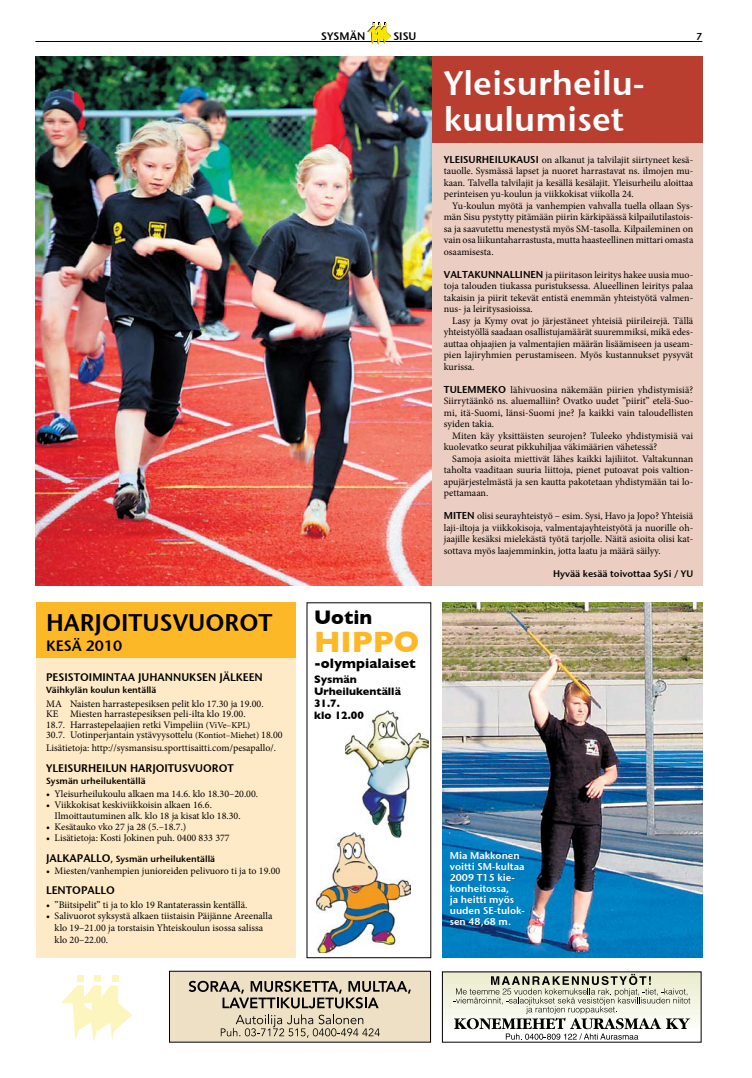
<style>
.page{position:relative;width:752px;height:1078px;background:#fff}
.page>*{position:absolute;margin:0;border:0;box-sizing:border-box;transform-origin:0 0}
.t1{font:34px/36px "Stone Sans Sem ITCTT Semi";color:#fff}
.t2{font:700 30px "Gill Sans";color:#fdb827}
.t3{font:24px "Stone Sans Sem ITCTT Semi";color:#000}
.t4{font:700 20px "Gill Sans";color:#000}
.t5{font:15px "Stone Sans Sem ITCTT Semi";color:#000}
.t6{font:700 14px "Gill Sans";color:#000}
.t7{font:11px "Stone Sans Sem ITCTT Semi";color:#000}
.t8{font:700 11px/12px "Gill Sans";color:#000}
.t9{font:10px/11.5px "Minion Pro";color:#000;text-align:justify}
.t10{font:10px/11px "Stone Sans Sem ITCTT Semi";color:#fff}
.t11{font:10px "Stone Sans Sem ITCTT Semi";letter-spacing:.005em;color:#000}
.t12{font:9.5px "Stone Sans Sem ITCTT Semi";color:#000}
.t13{font:9px "Stone Sans Sem ITCTT Semi";color:#000}
.s1{font-size:9px}
.s2{font-family:"Stone Sans Sem ITCTT Semi"}
</style>
<div class="page">
<hr style="left:35px;top:41px;width:667px;height:1px;background:#000">
<svg style="left:367px;top:22px;width:24px;height:23px"></svg>
<div style="left:431px;top:57px;width:270px;height:528px;background:#b93e30"></div>
<div style="left:431px;top:143px;width:270px;height:442px;background:#ebcec1"></div>
<div style="left:36px;top:602px;width:259px;height:355px;background:#ffeac7"></div>
<img style="left:35px;top:57px;width:396px;height:528px">
<div style="left:36px;top:602px;width:259px;height:55px;background:#fdb827"></div>
<hr style="left:442px;top:973px;width:258px;height:1px;background:#ecedce">
<hr style="left:442px;top:974px;width:258px;height:2px;background:#ecedcf">
<hr style="left:442px;top:976px;width:258px;height:1px;background:#ebedd0">
<hr style="left:442px;top:977px;width:258px;height:1px;background:#edefd1">
<hr style="left:442px;top:978px;width:258px;height:1px;background:#edefd2">
<hr style="left:442px;top:979px;width:258px;height:1px;background:#edefd3">
<hr style="left:442px;top:980px;width:258px;height:2px;background:#edefd3">
<hr style="left:442px;top:982px;width:258px;height:1px;background:#edefd4">
<hr style="left:442px;top:983px;width:258px;height:1px;background:#edefd5">
<hr style="left:442px;top:984px;width:258px;height:1px;background:#eff0d6">
<hr style="left:442px;top:985px;width:258px;height:1px;background:#eff0d7">
<hr style="left:442px;top:986px;width:258px;height:2px;background:#eff0d8">
<hr style="left:442px;top:988px;width:258px;height:1px;background:#eff0d8">
<hr style="left:442px;top:989px;width:258px;height:1px;background:#eff0d9">
<hr style="left:442px;top:990px;width:258px;height:1px;background:#f1f2db">
<hr style="left:442px;top:991px;width:258px;height:1px;background:#f1f2db">
<hr style="left:442px;top:992px;width:258px;height:2px;background:#f0f2dc">
<hr style="left:442px;top:994px;width:258px;height:1px;background:#f0f2dd">
<hr style="left:442px;top:995px;width:258px;height:1px;background:#f0f2de">
<hr style="left:442px;top:996px;width:258px;height:1px;background:#f2f3df">
<hr style="left:442px;top:997px;width:258px;height:1px;background:#f2f4e0">
<hr style="left:442px;top:998px;width:258px;height:1px;background:#f2f4e1">
<hr style="left:442px;top:999px;width:258px;height:2px;background:#f2f4e1">
<hr style="left:442px;top:1001px;width:258px;height:1px;background:#f2f4e2">
<hr style="left:442px;top:1002px;width:258px;height:1px;background:#f2f4e4">
<hr style="left:442px;top:1003px;width:258px;height:1px;background:#f4f5e5">
<hr style="left:442px;top:1004px;width:258px;height:1px;background:#f4f5e6">
<hr style="left:442px;top:1005px;width:258px;height:2px;background:#f4f5e7">
<hr style="left:442px;top:1007px;width:258px;height:1px;background:#f4f6e8">
<hr style="left:442px;top:1008px;width:258px;height:1px;background:#f4f6e8">
<hr style="left:442px;top:1009px;width:258px;height:1px;background:#f7f7ea">
<hr style="left:442px;top:1010px;width:258px;height:1px;background:#f7f7eb">
<hr style="left:442px;top:1011px;width:258px;height:2px;background:#f6f7ec">
<hr style="left:442px;top:1013px;width:258px;height:1px;background:#f6f7ec">
<hr style="left:442px;top:1014px;width:258px;height:1px;background:#f6f7ed">
<hr style="left:442px;top:1015px;width:258px;height:1px;background:#f9f9ef">
<hr style="left:442px;top:1016px;width:258px;height:1px;background:#f9f9f0">
<hr style="left:442px;top:1017px;width:258px;height:2px;background:#f9faf1">
<hr style="left:442px;top:1019px;width:258px;height:1px;background:#f9faf1">
<hr style="left:442px;top:1020px;width:258px;height:1px;background:#f9faf2">
<hr style="left:442px;top:1021px;width:258px;height:1px;background:#f9faf3">
<hr style="left:442px;top:1022px;width:258px;height:1px;background:#fcfcf5">
<hr style="left:442px;top:1023px;width:258px;height:2px;background:#fcfcf6">
<hr style="left:442px;top:1025px;width:258px;height:1px;background:#fcfcf7">
<hr style="left:442px;top:1026px;width:258px;height:1px;background:#fcfcf8">
<hr style="left:442px;top:1027px;width:258px;height:1px;background:#fcfcf9">
<svg style="left:505px;top:1039px;width:134px;height:1px"></svg>
<svg style="left:453px;top:973px;width:236px;height:66px"></svg>
<div style="left:169px;top:971px;width:261px;height:70px;background:#ede0c5"></div>
<div style="left:169px;top:970px;width:261px;height:72px;border:1px solid #000"></div>
<svg style="left:189px;top:980px;width:221px;height:28px"></svg>
<svg style="left:221px;top:1014px;width:158px;height:23px"></svg>
<svg style="left:61px;top:975px;width:71px;height:66px"></svg>
<img style="left:316px;top:836px;width:94px;height:116px">
<img style="left:345px;top:710px;width:83px;height:127px">
<img style="left:442px;top:602px;width:260px;height:355px">
<h3 class="t3" style="left:46px;top:602px;width:16px">harjoitusvuorot</h3>
<h3 class="t5" style="left:46px;top:632px;width:78px">KESÄ 2010</h3>
<p class="t7" style="left:46px;top:668px;width:13px">Pesis</p>
<p class="t7" style="left:74px;top:668px;width:188px">TOIM INTAA JUHANN UKSEN JÄLKEEN</p>
<p class="t13" style="left:46px;top:682px;width:112px">Väihkylän koulun kentällä</p>
<p class="t9" style="left:46px;top:698px;width:238px;line-height:10.5px;text-align:left">MA Naisten harrastepesiksen pelit klo 17.30 ja 19.00.<br>KE Miesten harrastepesiksen peli-ilta klo 19.00.<br>18.7. Harrastepelaajien retki Vimpeliin <span class="s1">(ViVe–KPL)<br></span>30.7. Uotinperjantain ystävyysottelu <span class="s1">(Kontiot–Miehet)</span> 18.00</p>
<p class="t9" style="left:46px;top:742px;width:231px">Lisätietoja: http://sysmansisu.sporttisaitti.com/pesapallo/.</p>
<p class="t7" style="left:46px;top:758px;width:14px">Yleisurheilu</p>
<p class="t7" style="left:119px;top:758px;width:20px">n harjoitusvuorot</p>
<p class="t13" style="left:46px;top:772px;width:101px">Sysmän urheilukentällä</p>
<p class="t9" style="left:46px;top:788px;width:213px">• Yleisurheilukoulu alkaen ma 14.6. klo 18.30–20.00.</p>
<p class="t9" style="left:55px;top:799px;width:187px;line-height:11px;text-indent:-8px">• Viikkokisat keskiviikkoisin alkaen 16.6.<br>Ilmoittautuminen alk. klo 18 ja kisat klo 18.30.</p>
<p class="t9" style="left:46px;top:821px;width:142px">• Kesätauko vko 27 ja 28 (5.–18.7.)</p>
<p class="t9" style="left:46px;top:832px;width:185px">• Lisätietoja: Kosti Jokinen puh. 0400 833 377</p>
<p class="t7" style="left:46px;top:848px;width:12px">Jalkapallo</p>
<p class="t13" style="left:110px;top:850px;width:106px">, Sysmän urheilukentällä</p>
<p class="t9" style="left:46px;top:865px;width:236px">• Miesten/vanhempien junioreiden pelivuoro ti ja to 19.00</p>
<p class="t7" style="left:46px;top:881px;width:28px">Lentopallo</p>
<p class="t9" style="left:46px;top:899px;width:203px">• ”Biitsipelit” ti ja to klo 19 Rantaterassin kentällä.</p>
<p class="t9" style="left:55px;top:909px;width:219px;line-height:12px;text-align:left;text-indent:-8px">• Salivuorot syksystä alkaen tiistaisin Päijänne Areenalla klo 19–21.00 ja torstaisin Yhteiskoulun isossa salissa klo 20–22.00.</p>
<p class="t7" style="left:321px;top:27px;width:56px">Sys män sisu</p>
<p class="t11" style="left:696px;top:28px;width:8px">7</p>
<h1 class="t1" style="left:443px;top:63px;width:202px">Yleisurheilu&shy;kuulumiset</h1>
<h3 class="t4" style="left:314px;top:605px;width:60px">Uotin</h3>
<h2 class="t2" style="left:314px;top:624px;width:107px">HIPPO</h2>
<h3 class="t6" style="left:314px;top:655px;width:103px">-olympialaiset</h3>
<p class="t8" style="left:314px;top:673px;width:88px">Sysmän<br>Urheilukentällä<br>31.7.<br>klo 12.00</p>
<p class="t9" style="left:443px;top:154px;width:251px;text-indent:98px">on alkanut ja talvilajit siirtyneet kesä&shy;tauolle. Sysmässä lapset ja nuoret harrastavat ns. ilmojen mu&shy;kaan. Talvella talvilajit ja kesällä kesälajit. Yleisurheilu aloittaa perinteisen yu-koulun ja viikkokisat viikolla 24.</p>
<p class="t9" style="left:443px;top:200px;width:251px;text-indent:8px">Yu-koulun myötä ja vanhempien vahvalla tuella ollaan Sys&shy;män Sisu pystytty pitämään piirin kärkipäässä kilpailutilastois&shy;sa ja saavutettu menestystä myös SM-tasolla. Kilpaileminen on vain osa liikuntaharrastusta, mutta haasteellinen mittari omasta osaamisesta.</p>
<p class="t11" style="left:443px;top:266px;width:14px">Valtaku</p>
<p class="t11" style="left:488px;top:266px;width:21px">nnalli</p>
<p class="t11" style="left:443px;top:151px;width:13px">Yleisurheilukausi</p>
<p class="t9" style="left:443px;top:269px;width:251px;text-indent:79px"><span class="s2">nen</span> ja piiritason leiritys hakee uusia muo&shy;toja talouden tiukassa puristuksessa. Alueellinen leiritys palaa takaisin ja piirit tekevät entistä enemmän yhteistyötä valmen&shy;nus- ja leiritysasioissa.</p>
<p class="t9" style="left:443px;top:315px;width:251px;text-indent:8px">Lasy ja Kymy ovat jo järjestäneet yhteisiä piirileirejä. Tällä yhteistyöllä saadaan osallistujamäärät suuremmiksi, mikä edes&shy;auttaa ohjaajien ja valmentajien määrän lisäämiseen ja useam&shy;pien lajiryhmien perustamiseen. Myös kustannukset pysyvät kurissa.</p>
<p class="t11" style="left:443px;top:381px;width:50px">Tulemmeko</p>
<p class="t9" style="left:443px;top:384px;width:251px;text-indent:67px">lähivuosina näkemään piirien yhdistymisiä?<br>Siirrytäänkö ns. aluemalliin? Ovatko uudet ”piirit” etelä-Suo&shy;mi, itä-Suomi, länsi-Suomi jne? Ja kaikki vain taloudellisten syiden takia.</p>
<p class="t9" style="left:443px;top:430px;width:251px;text-indent:8px">Miten käy yksittäisten seurojen? Tuleeko yhdistymisiä vai kuolevatko seurat pikkuhiljaa väkimäärien vähetessä?</p>
<p class="t9" style="left:443px;top:453px;width:251px;text-indent:8px">Samoja asioita miettivät lähes kaikki lajiliitot. Valtakunnan taholta vaaditaan suuria liittoja, pienet putoavat pois valtion&shy;apujärjestelmästä ja sen kautta pakotetaan yhdistymään tai lo&shy;pettamaan.</p>
<p class="t11" style="left:443px;top:507px;width:7px">Mite</p>
<p class="t9" style="left:443px;top:510px;width:251px;text-indent:23px"><span class="s2">n</span> olisi seurayhteistyö – esim. Sysi, Havo ja Jopo? Yhteisiä laji-iltoja ja viikkokisoja, valmentajayhteistyötä ja nuorille oh&shy;jaajille kesäksi mielekästä työtä tarjolle. Näitä asioita olisi kat&shy;sottava myös laajemminkin, jotta laatu ja määrä säilyy.</p>
<p class="t12" style="left:552px;top:565px;width:142px">Hyvää kesää toivottaa SySi / YU</p>
<p class="t10" style="left:449px;top:848px;width:77px">M ia Makkonen voitti SM-kultaa<br>2009 T15 kie&shy;konheitossa,<br>ja heitti myös uuden SE-tulok&shy;sen 48,68 m.</p>
</div>
